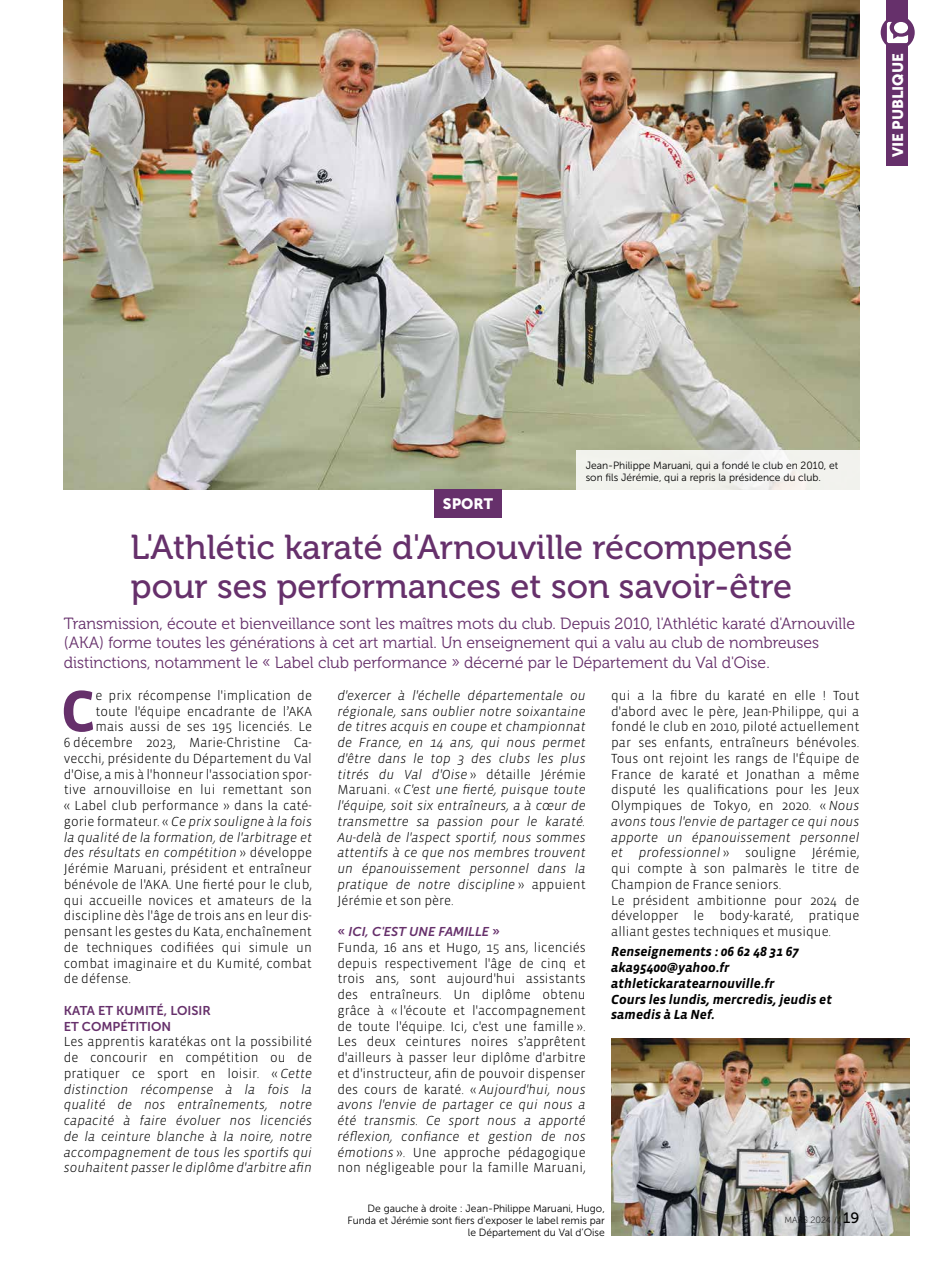
<style>
.page{position:relative;width:936px;height:1263px;background:#fff}
.page>*{position:absolute;margin:0;border:0;box-sizing:border-box;transform-origin:0 0}
.t1{font:700 59.85px "Vista Sans OTCE";color:#66306b}
.t2{font:34.5px/39px "Museo 500";color:#66306b}
.t3{font:16.2px/19.5px "Museo 300";color:#66306b}
.t4{font:15px "Museo Sans 900";color:#fff}
.t5{font:300 13.5px/15.8px "Vista Sans OTCE";color:#000;text-align:justify}
.t6{font:italic 300 13.5px/15.8px "Vista Sans OTCE";color:#000;text-align:justify}
.t7{font:italic 700 13.5px/15.8px "Vista Sans OTCE";color:#000}
.t8{font:12.75px/15.8px "Museo Sans 700";color:#66306b}
.t9{font:italic 12.75px "Museo Sans 700";color:#66306b}
.t10{font:10.5px/12px "Museo Sans 300";color:#000;text-align:right}
.t11{font:9px "Museo Sans 100";color:#000}
.s1{font-style:normal}
.s2{font-style:italic}
.s3{font-family:"Museo Sans 500";font-size:15px}
</style>
<div class="page">
<div style="left:886px;top:0;width:22px;height:166px;background:#66306b"></div>
<div style="left:880px;top:15px;width:34px;height:35px;background:#66306b;border-radius:50%"></div>
<svg style="left:886px;top:22px;width:22px;height:21px"></svg>
<img style="left:64px;top:0;width:795px;height:489px">
<div style="left:434px;top:489px;width:67px;height:28px;background:#66306b"></div>
<img style="left:611px;top:1039px;width:298px;height:196px">
<div style="left:576px;top:450px;width:287px;height:41px;background:#f2f2ed"></div>
<p class="t4" style="left:889px;top:157px;width:106px;rotate:-90deg">VIE PUBLIQUE</p>
<p class="t4" style="left:443px;top:495px;width:52px">SPORT</p>
<p class="t10" style="left:585px;top:459px;width:254px;text-align:left">Jean-Philippe Maruani, qui a fondé le club en 2010, et son fils Jérémie, qui a repris la présidence du club.</p>
<h2 class="t2" style="left:131px;top:528px;width:663px">L'Athlétic karaté d'Arnouville récompensé pour ses performances et son savoir-être</h2>
<p class="t3" style="left:64px;top:614px;width:792px">Transmission, écoute et bienveillance sont les maîtres mots du club. Depuis 2010, l'Athlétic karaté d'Arnouville (AKA) forme toutes les générations à cet art martial. Un enseignement qui a valu au club de nombreuses distinctions, notamment le « Label club performance » décerné par le Département du Val d'Oise.</p>
<h1 class="t1" style="left:61px;top:677px;width:36px">C</h1>
<p class="t5" style="left:95px;top:687px;width:218px">e prix récompense l'implication de</p>
<p class="t5" style="left:95px;top:703px;width:218px">toute l'équipe encadrante de l’AKA</p>
<p class="t5" style="left:95px;top:719px;width:218px">mais aussi de ses 195 licenciés. Le</p>
<p class="t5" style="left:64px;top:734px;width:250px">6 décembre 2023, Marie-Christine Ca-</p>
<p class="t5" style="left:64px;top:750px;width:250px">vecchi, présidente du Département du Val</p>
<p class="t5" style="left:64px;top:766px;width:250px">d'Oise, a mis à l'honneur l'association spor-</p>
<p class="t5" style="left:64px;top:782px;width:250px">tive arnouvilloise en lui remettant son</p>
<p class="t5" style="left:64px;top:797px;width:250px">« Label club performance » dans la caté-</p>
<p class="t6" style="left:64px;top:813px;width:250px"><span class="s1">gorie formateur. «</span> Ce prix souligne à la fois</p>
<p class="t6" style="left:64px;top:829px;width:250px">la qualité de la formation, de l'arbitrage et</p>
<p class="t6" style="left:64px;top:845px;width:250px">des résultats en compétition <span class="s1">» développe</span></p>
<p class="t5" style="left:64px;top:861px;width:250px">Jérémie Maruani, président et entraîneur</p>
<p class="t5" style="left:64px;top:876px;width:250px">bénévole de l'AKA. Une fierté pour le club,</p>
<p class="t5" style="left:64px;top:892px;width:250px">qui accueille novices et amateurs de la</p>
<p class="t5" style="left:64px;top:908px;width:250px">discipline dès l'âge de trois ans en leur dis-</p>
<p class="t5" style="left:64px;top:924px;width:250px">pensant les gestes du Kata, enchaînement</p>
<p class="t5" style="left:64px;top:939px;width:250px">de techniques codifiées qui simule un</p>
<p class="t5" style="left:64px;top:955px;width:250px">combat imaginaire et du Kumité, combat</p>
<p class="t5" style="left:64px;top:971px;width:69px">de défense.</p>
<p class="t8" style="left:64px;top:1002px;width:149px">KATA ET KUMITÉ, LOISIR<br>ET COMPÉTITION</p>
<p class="t6" style="left:64px;top:1034px;width:250px"><span class="s1">Les apprentis karatékas ont la possibilité de concourir en compétition ou de pratiquer ce sport en loisir. «</span> Cette distinction récompense à la fois la qualité de nos entraînements, notre capacité à faire évoluer nos licenciés de la ceinture blanche à la noire, notre accompagnement de tous les sportifs qui souhaitent passer le diplôme d'arbitre afin</p>
<p class="t6" style="left:337px;top:687px;width:250px">d'exercer à l'échelle départementale ou régionale, sans oublier notre soixantaine de titres acquis en coupe et championnat de France, en 14 ans, qui nous permet d'être dans le top 3 des clubs les plus titrés du Val d'Oise <span class="s1">» détaille Jérémie Maruani. «</span> C'est une fierté, puisque toute l'équipe, soit six entraîneurs, a à cœur de transmettre sa passion pour le karaté.<br>Au-delà de l'aspect sportif, nous sommes attentifs à ce que nos membres trouvent un épanouissement personnel dans la pratique de notre discipline <span class="s1">» appuient Jérémie et son père.</span></p>
<p class="t9" style="left:337px;top:924px;width:164px"><span class="s1">«</span> ICI, C'EST UNE FAMILLE <span class="s1">»</span></p>
<p class="t5" style="left:337px;top:939px;width:250px">Funda, 16 ans et Hugo, 15 ans, licenciés depuis respectivement l'âge de cinq et trois ans, sont aujourd'hui assistants des entraîneurs. Un diplôme obtenu grâce à « l'écoute et l'accompagnement de toute l'équipe. Ici, c'est une famille ».<br>Les deux ceintures noires s’apprêtent d'ailleurs à passer leur diplôme d'arbitre et d'instructeur, afin de pouvoir dispenser des cours de karaté. « <span class="s2">Aujourd'hui, nous avons l'envie de partager ce qui nous a été transmis. Ce sport nous a apporté réflexion, confiance et gestion de nos émotions</span> ». Une approche pédagogique non négligeable pour la famille Maruani,</p>
<p class="t5" style="left:611px;top:687px;width:250px;text-align:left">qui a la fibre du karaté en elle ! Tout d'abord avec le père, Jean-Philippe, qui a fondé le club en 2010, piloté actuellement par ses enfants, entraîneurs bénévoles.<br>Tous ont rejoint les rangs de l'Équipe de France de karaté et Jonathan a même disputé les qualifications pour les Jeux Olympiques de Tokyo, en 2020. « <span class="s2">Nous avons tous l'envie de partager ce qui nous apporte un épanouissement personnel et professionnel</span> » souligne Jérémie, qui compte à son palmarès le titre de Champion de France seniors.<br>Le président ambitionne pour 2024 de développer le body-karaté, pratique alliant gestes techniques et musique.</p>
<p class="t7" style="left:611px;top:944px;width:222px">Renseignements : 06 62 48 31 67 aka95400@yahoo.fr athletickaratearnouville.fr<br>Cours les lundis, mercredis, jeudis et samedis à La Nef.</p>
<p class="t10" style="left:347px;top:1202px;width:259px">De gauche à droite : Jean-Philippe Maruani, Hugo,<br>Funda et Jérémie sont fiers d'exposer le label remis par le Département du Val d’Oise</p>
<p class="t11" style="left:784px;top:1215px;width:76px">MARS 2024 // <span class="s3">19</span></p>
</div>
